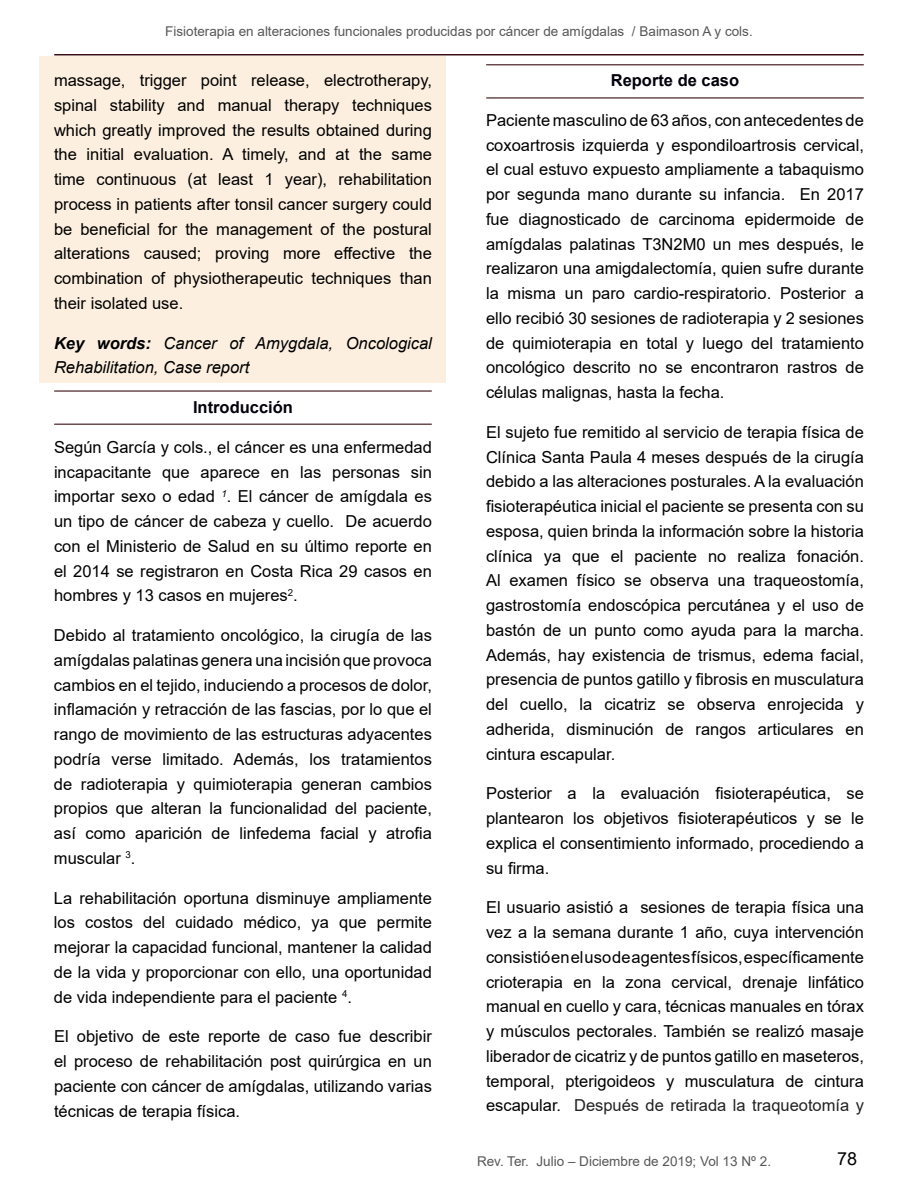
<style>
.page{position:relative;width:918px;height:1188px;background:#fff}
.page>*{position:absolute;margin:0;border:0;box-sizing:border-box;transform-origin:0 0}
.t1{font:18px "Arial";color:#000}
.t2{font:16.5px/24.8px "Arial";color:#000;text-align:justify}
.t3{font:italic 16.5px/24.8px "Arial";color:#000}
.t4{font:700 16.5px "Arial";color:#00000a}
.t5{font:13.5px "Arial";color:#575756}
.s1{font-weight:700}
.s2{color:#222}
</style>
<div class="page">
<hr style="left:55px;top:54px;width:808px;height:2px;background:#3d0f15">
<div style="left:39px;top:56px;width:407px;height:327px;background:#fcefe0"></div>
<hr style="left:55px;top:390px;width:376px;height:2px;background:#3d0f15">
<hr style="left:55px;top:424px;width:376px;height:1px;background:#3d0f15">
<hr style="left:487px;top:64px;width:376px;height:1px;background:#3d0f15">
<hr style="left:487px;top:97px;width:376px;height:2px;background:#3d0f15">
<p class="t5" style="left:165px;top:22px;width:589px">Fisioterapia en alteraciones funcionales producidas por cáncer de amígdalas / Baimason A y cols.</p>
<p class="t2" style="left:54px;top:68px;width:380px">massage, trigger point release, electrotherapy, spinal stability and manual therapy techniques which greatly improved the results obtained during the initial evaluation. A timely, and at the same time continuous (at least 1 year), rehabilitation process in patients after tonsil cancer surgery could be beneficial for the management of the postural alterations caused; proving more effective the combination of physiotherapeutic techniques than their isolated use.</p>
<p class="t3" style="left:54px;top:331px;width:379px"><span class="s1">Key words:</span> Cancer of Amygdala, Oncological<br>Rehabilitation, Case report</p>
<p class="t4" style="left:193px;top:396px;width:101px">Introducción</p>
<p class="t2" style="left:54px;top:435px;width:379px">Según García y cols., el cáncer es una enfermedad incapacitante que aparece en las personas sin importar sexo o edad <sup>1</sup>. El cáncer de amígdala es un tipo de cáncer de cabeza y cuello. De acuerdo con el Ministerio de Salud en su último reporte en el 2014 se registraron en Costa Rica 29 casos en hombres y 13 casos en mujeres<sup>2</sup>.</p>
<p class="t2" style="left:54px;top:623px;width:379px">Debido al tratamiento oncológico, la cirugía de las amígdalas palatinas genera una incisión que provoca cambios en el tejido, induciendo a procesos de dolor, inflamación y retracción de las fascias, por lo que el rango de movimiento de las estructuras adyacentes podría verse limitado. Además, los tratamientos de radioterapia y quimioterapia generan cambios propios que alteran la funcionalidad del paciente, así como aparición de linfedema facial y atrofia muscular <sup>3</sup>.</p>
<p class="t2" style="left:54px;top:885px;width:380px">La rehabilitación oportuna disminuye ampliamente los costos del cuidado médico, ya que permite mejorar la capacidad funcional, mantener la calidad de la vida y proporcionar con ello, una oportunidad de vida independiente para el paciente <sup>4</sup>.</p>
<p class="t2" style="left:54px;top:1024px;width:380px">El objetivo de este reporte de caso fue describir el proceso de rehabilitación post quirúrgica en un paciente con cáncer de amígdalas, utilizando varias técnicas de terapia física.</p>
<p class="t4" style="left:611px;top:69px;width:130px">Reporte de caso</p>
<p class="t2" style="left:486px;top:108px;width:380px">Paciente masculino de 63 años, con antecedentes de coxoartrosis izquierda y espondiloartrosis cervical, el cual estuvo expuesto ampliamente a tabaquismo por segunda mano durante su infancia. En 2017 fue diagnosticado de carcinoma epidermoide de amígdalas palatinas T3N2M0 un mes después, le realizaron una amigdalectomía, quien sufre durante la misma un paro cardio-respiratorio. Posterior a ello recibió 30 sesiones de radioterapia y 2 sesiones de quimioterapia en total y luego del tratamiento oncológico descrito no se encontraron rastros de células malignas, hasta la fecha.</p>
<p class="t2" style="left:486px;top:420px;width:380px">El sujeto fue remitido al servicio de terapia física de Clínica Santa Paula 4 meses después de la cirugía debido a las alteraciones posturales. A la evaluación fisioterapéutica inicial el paciente se presenta con su esposa, quien brinda la información sobre la historia clínica ya que el paciente no realiza fonación.<br>Al examen físico se observa una traqueostomía, gastrostomía endoscópica percutánea y el uso de bastón de un punto como ayuda para la marcha.<br>Además, hay existencia de trismus, edema facial, presencia de puntos gatillo y fibrosis en musculatura del cuello, la cicatriz se observa enrojecida y adherida, disminución de rangos articulares en cintura escapular.</p>
<p class="t2" style="left:486px;top:781px;width:379px">Posterior a la evaluación fisioterapéutica, se plantearon los objetivos fisioterapéuticos y se le explica el consentimiento informado, procediendo a su firma.</p>
<p class="t2" style="left:486px;top:895px;width:380px">El usuario asistió a sesiones de terapia física una vez a la semana durante 1 año, cuya intervención consistió en el uso de agentes físicos, específicamente crioterapia en la zona cervical, drenaje linfático manual en cuello y cara, técnicas manuales en tórax y músculos pectorales. También se realizó masaje liberador de cicatriz y de puntos gatillo en maseteros, temporal, pterigoideos y musculatura de cintura escapular. <span class="s2">Después de retirada la traqueotomía y</span></p>
<p class="t5" style="left:477px;top:1152px;width:296px">Rev. Ter. Julio – Diciembre de 2019; Vol 13 Nº 2.</p>
<p class="t1" style="left:837px;top:1147px;width:22px">78</p>
</div>
